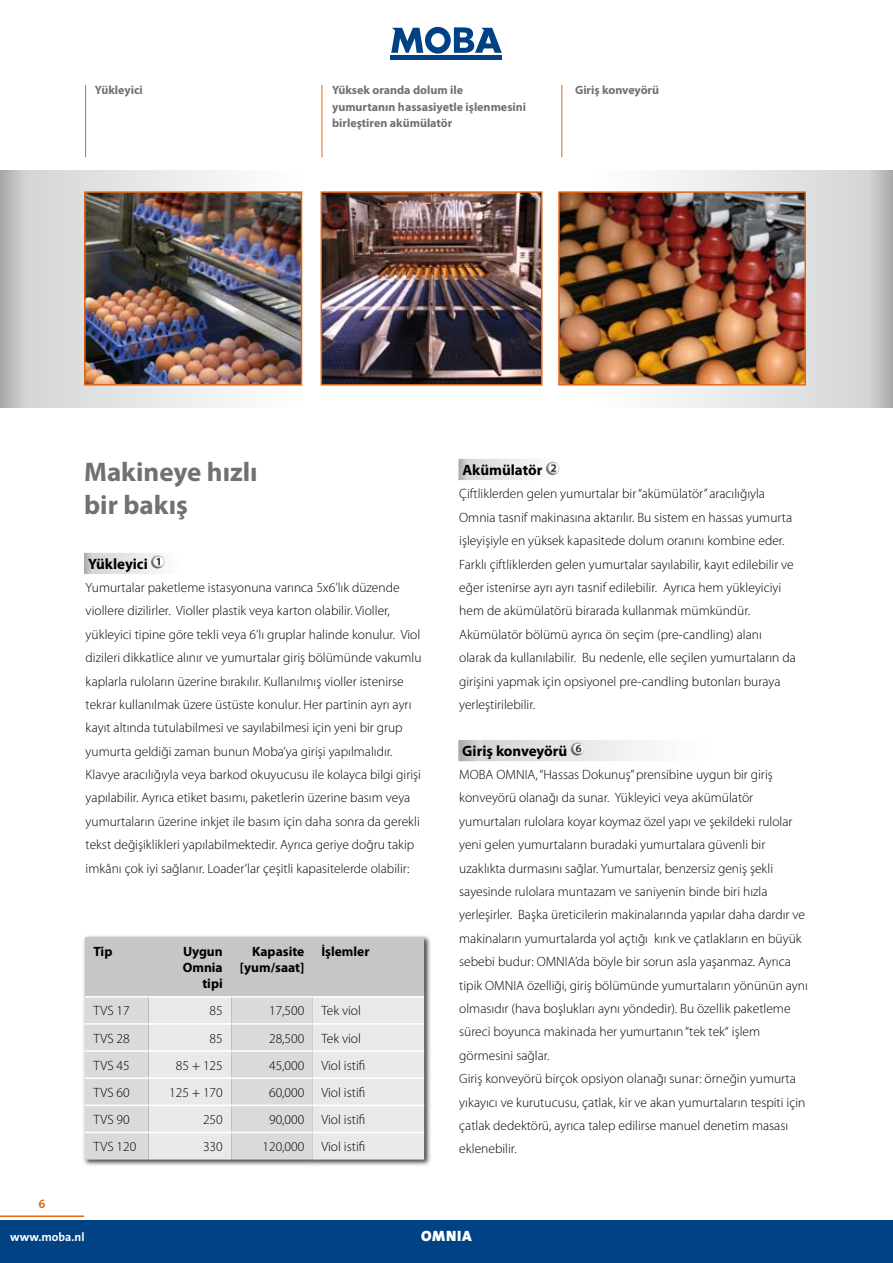
<style>
.page{position:relative;width:893px;height:1263px;background:#fff}
.page>*{position:absolute;margin:0;border:0;box-sizing:border-box;transform-origin:0 0}
.t1{font:700 27px/32.4px "Myriad Pro";color:#707173}
.t2{font:700 15px "Myriad Pro";color:#000}
.t3{font:15px "The Sans Black Caps";letter-spacing:.05em;color:#fff}
.t4{font:300 13.5px/23.4px "Myriad Pro";color:#000}
.t5{font:700 13.5px/16.2px "Myriad Pro";color:#000;text-align:right}
.t6{font:700 12px/16.5px "Myriad Pro";color:#707173}
.t7{font:700 12px "The Sans";color:#fff}
</style>
<div class="page">
<div style="left:391px;top:55px;width:111px;height:5px;background:#004283"></div>
<svg style="left:391px;top:27px;width:111px;height:27px"></svg>
<div style="left:0;top:1220px;width:893px;height:43px;background:#004283"></div>
<hr style="left:0;top:1215px;width:84px;height:2px;background:#e5680e">
<img style="left:87px;top:194px;width:212px;height:189px">
<div style="left:84px;top:191px;width:218px;height:195px;border:2px solid #e5680e"></div>
<img style="left:324px;top:194px;width:215px;height:189px">
<div style="left:321px;top:191px;width:221px;height:195px;border:2px solid #e5680e"></div>
<img style="left:561px;top:194px;width:242px;height:189px">
<div style="left:558px;top:191px;width:248px;height:195px;border:2px solid #e5680e"></div>
<hr style="left:85px;top:85px;width:1px;height:72px;background:#e5680e">
<hr style="left:322px;top:85px;width:1px;height:72px;background:#e5680e">
<hr style="left:561px;top:85px;width:1px;height:72px;background:#e5680e">
<div style="left:82px;top:934px;width:350px;height:233px;background:#000;opacity:.75"></div>
<svg style="left:85px;top:937px;width:339px;height:222px;background:#d9dadb"></svg>
<hr style="left:85px;top:996px;width:64px;height:1px;background:#fff">
<hr style="left:149px;top:996px;width:82px;height:1px;background:#fff">
<hr style="left:231px;top:996px;width:82px;height:1px;background:#fff">
<hr style="left:313px;top:996px;width:111px;height:1px;background:#fff">
<hr style="left:85px;top:1023px;width:64px;height:2px;background:#fff">
<hr style="left:149px;top:1023px;width:82px;height:2px;background:#fff">
<hr style="left:231px;top:1023px;width:82px;height:2px;background:#fff">
<hr style="left:313px;top:1023px;width:111px;height:2px;background:#fff">
<hr style="left:85px;top:1050px;width:64px;height:2px;background:#fff">
<hr style="left:149px;top:1050px;width:82px;height:2px;background:#fff">
<hr style="left:231px;top:1050px;width:82px;height:2px;background:#fff">
<hr style="left:313px;top:1050px;width:111px;height:2px;background:#fff">
<hr style="left:85px;top:1077px;width:64px;height:2px;background:#fff">
<hr style="left:149px;top:1077px;width:82px;height:2px;background:#fff">
<hr style="left:231px;top:1077px;width:82px;height:2px;background:#fff">
<hr style="left:313px;top:1077px;width:111px;height:2px;background:#fff">
<hr style="left:85px;top:1104px;width:64px;height:2px;background:#fff">
<hr style="left:149px;top:1104px;width:82px;height:2px;background:#fff">
<hr style="left:231px;top:1104px;width:82px;height:2px;background:#fff">
<hr style="left:313px;top:1104px;width:111px;height:2px;background:#fff">
<hr style="left:85px;top:1132px;width:64px;height:1px;background:#fff">
<hr style="left:149px;top:1132px;width:82px;height:1px;background:#fff">
<hr style="left:231px;top:1132px;width:82px;height:1px;background:#fff">
<hr style="left:313px;top:1132px;width:111px;height:1px;background:#fff">
<svg style="left:84px;top:553px;width:81px;height:21px"></svg>
<svg style="left:458px;top:740px;width:187px;height:21px"></svg>
<svg style="left:459px;top:459px;width:100px;height:21px"></svg>
<img style="left:546px;top:461px;width:13px;height:14px;border-radius:50%">
<img style="left:570px;top:742px;width:14px;height:14px;border-radius:50%">
<p class="t6" style="left:95px;top:81px;width:49px">Yükleyici</p>
<p class="t6" style="left:575px;top:81px;width:86px">Giriş konveyörü</p>
<p class="t6" style="left:332px;top:81px;width:196px">Yüksek oranda dolum ile yumurtanın hassasiyetle işlenmesini birleştiren akümülatör</p>
<h1 class="t1" style="left:84px;top:455px;width:175px">Makineye hızlı bir bakış</h1>
<p class="t2" style="left:462px;top:460px;width:81px">Akümülatör</p>
<p class="t4" style="left:459px;top:482px;width:338px">Çiftliklerden gelen yumurtalar bir “akümülatör” aracılığıyla Omnia tasnif makinasına aktarılır. Bu sistem en hassas yumurta işleyişiyle en yüksek kapasitede dolum oranını kombine eder.<br>Farklı çiftliklerden gelen yumurtalar sayılabilir, kayıt edilebilir ve eğer istenirse ayrı ayrı tasnif edilebilir. Ayrıca hem yükleyiciyi hem de akümülatörü birarada kullanmak mümkündür.<br>Akümülatör bölümü ayrıca ön seçim (pre-candling) alanı olarak da kullanılabilir. Bu nedenle, elle seçilen yumurtaların da girişini yapmak için opsiyonel pre-candling butonları buraya yerleştirilebilir.</p>
<p class="t2" style="left:462px;top:741px;width:107px">Giriş konveyörü</p>
<p class="t4" style="left:459px;top:763px;width:350px">MOBA OMNIA, “Hassas Dokunuş” prensibine uygun bir giriş konveyörü olanağı da sunar. Yükleyici veya akümülatör yumurtaları rulolara koyar koymaz özel yapı ve şekildeki rulolar yeni gelen yumurtaların buradaki yumurtalara güvenli bir uzaklıkta durmasını sağlar. Yumurtalar, benzersiz geniş şekli sayesinde rulolara muntazam ve saniyenin binde biri hızla yerleşirler. Başka üreticilerin makinalarında yapılar daha dardır ve makinaların yumurtalarda yol açtığı kırık ve çatlakların en büyük sebebi budur: OMNIA’da böyle bir sorun asla yaşanmaz. Ayrıca tipik OMNIA özelliği, giriş bölümünde yumurtaların yönünün aynı olmasıdır (hava boşlukları aynı yöndedir). Bu özellik paketleme süreci boyunca makinada her yumurtanın “tek tek“ işlem görmesini sağlar.<br>Giriş konveyörü birçok opsiyon olanağı sunar: örneğin yumurta yıkayıcı ve kurutucusu, çatlak, kir ve akan yumurtaların tespiti için çatlak dedektörü, ayrıca talep edilirse manuel denetim masası eklenebilir.</p>
<p class="t2" style="left:88px;top:554px;width:61px">Yükleyici</p>
<p class="t4" style="left:86px;top:576px;width:337px">Yumurtalar paketleme istasyonuna varınca 5x6’lık düzende viollere dizilirler. Violler plastik veya karton olabilir. Violler, yükleyici tipine göre tekli veya 6’lı gruplar halinde konulur. Viol dizileri dikkatlice alınır ve yumurtalar giriş bölümünde vakumlu kaplarla ruloların üzerine bırakılır. Kullanılmış violler istenirse tekrar kullanılmak üzere üstüste konulur. Her partinin ayrı ayrı kayıt altında tutulabilmesi ve sayılabilmesi için yeni bir grup yumurta geldiği zaman bunun Moba’ya girişi yapılmalıdır.<br>Klavye aracılığıyla veya barkod okuyucusu ile kolayca bilgi girişi yapılabilir. Ayrıca etiket basımı, paketlerin üzerine basım veya yumurtaların üzerine inkjet ile basım için daha sonra da gerekli tekst değişiklikleri yapılabilmektedir. Ayrıca geriye doğru takip imkânı çok iyi sağlanır. Loader’lar çeşitli kapasitelerde olabilir:</p>
<p class="t5" style="left:94px;top:943px;width:20px">Tip</p>
<p class="t5" style="left:183px;top:943px;width:42px">Uygun<br>Omnia tipi</p>
<p class="t5" style="left:240px;top:943px;width:66px">Kapasite [yum/saat]</p>
<p class="t5" style="left:321px;top:943px;width:50px">İşlemler</p>
<p class="t4" style="left:94px;top:999px;width:38px">TVS 17</p>
<p class="t4" style="left:210px;top:999px;width:15px">85</p>
<p class="t4" style="left:269px;top:999px;width:37px">17,500</p>
<p class="t4" style="left:321px;top:999px;width:41px">Tek viol</p>
<p class="t4" style="left:94px;top:1026px;width:38px">TVS 28</p>
<p class="t4" style="left:210px;top:1026px;width:15px">85</p>
<p class="t4" style="left:269px;top:1026px;width:37px">28,500</p>
<p class="t4" style="left:321px;top:1026px;width:41px">Tek viol</p>
<p class="t4" style="left:94px;top:1053px;width:38px">TVS 45</p>
<p class="t4" style="left:176px;top:1053px;width:48px">85 + 125</p>
<p class="t4" style="left:269px;top:1053px;width:37px">45,000</p>
<p class="t4" style="left:321px;top:1053px;width:45px">Viol istifi</p>
<p class="t4" style="left:94px;top:1080px;width:38px">TVS 60</p>
<p class="t4" style="left:169px;top:1080px;width:55px">125 + 170</p>
<p class="t4" style="left:269px;top:1080px;width:37px">60,000</p>
<p class="t4" style="left:321px;top:1080px;width:45px">Viol istifi</p>
<p class="t4" style="left:94px;top:1108px;width:38px">TVS 90</p>
<p class="t4" style="left:203px;top:1108px;width:21px">250</p>
<p class="t4" style="left:269px;top:1108px;width:37px">90,000</p>
<p class="t4" style="left:321px;top:1108px;width:45px">Viol istifi</p>
<p class="t4" style="left:94px;top:1135px;width:44px">TVS 120</p>
<p class="t4" style="left:203px;top:1135px;width:21px">330</p>
<p class="t4" style="left:262px;top:1135px;width:43px">120,000</p>
<p class="t4" style="left:321px;top:1135px;width:45px">Viol istifi</p>
<p class="t7" style="left:10px;top:1227px;width:76px">www.moba.nl</p>
<p class="t3" style="left:421px;top:1223px;width:52px">OMNIA</p>
</div>
